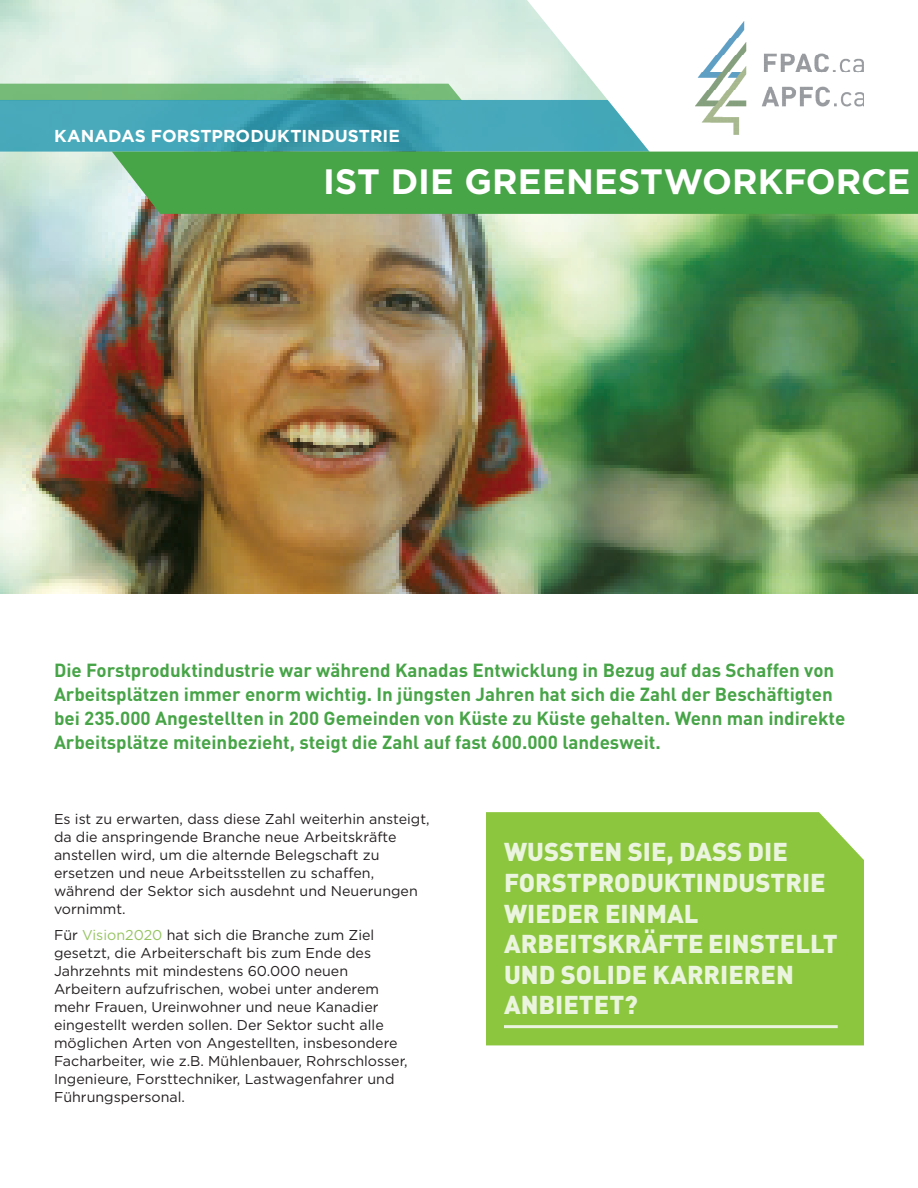
<style>
.page{position:relative;width:918px;height:1188px;background:#fff}
.page>*{position:absolute;margin:0;border:0;box-sizing:border-box;transform-origin:0 0}
.t1{font:700 35.25px "Gotham";color:#fff}
.t2{font:900 25.5px/30.6px "DIN Pro";color:#ebf4de}
.t3{font:700 18.75px/24px "DIN Pro";color:#47a447}
.t4{font:700 17.25px "Gotham";letter-spacing:.005em;color:#fff}
.t5{font:14.25px/18px "Gotham";color:#231f20}
.s1{color:#96c461}
</style>
<div class="page">
<img style="left:0;top:0;width:918px;height:594px">
<div style="left:486px;top:812px;width:378px;height:233px;background:#8bc63e"></div>
<hr style="left:504px;top:1025px;width:334px;height:3px;background:#ebf4de">
<svg style="left:0;top:84px;width:462px;height:16px;background:#6db371"></svg>
<svg style="left:0;top:100px;width:527px;height:52px;background:#40a1b3"></svg>
<svg style="left:527px;top:0;width:391px;height:152px"></svg>
<img style="left:695px;top:22px;width:169px;height:113px">
<div style="left:112px;top:152px;width:806px;height:62px;background:#47a447"></div>
<p class="t4" style="left:54px;top:126px;width:348px">KANADAS FORSTPRODUKTINDUSTRIE</p>
<h1 class="t1" style="left:323px;top:162px;width:589px">IST DIE GREENESTWORKFORCE</h1>
<p class="t3" style="left:54px;top:656px;width:793px">Die Forstproduktindustrie war während Kanadas Entwicklung in Bezug auf das Schaffen von Arbeitsplätzen immer enorm wichtig. In jüngsten Jahren hat sich die Zahl der Beschäftigten bei 235.000 Angestellten in 200 Gemeinden von Küste zu Küste gehalten. Wenn man indirekte Arbeitsplätze miteinbezieht, steigt die Zahl auf fast 600.000 landesweit.</p>
<p class="t5" style="left:54px;top:810px;width:377px">Es ist zu erwarten, dass diese Zahl weiterhin ansteigt, da die anspringende Branche neue Arbeitskräfte anstellen wird, um die alternde Belegschaft zu ersetzen und neue Arbeitsstellen zu schaffen, während der Sektor sich ausdehnt und Neuerungen vornimmt.</p>
<p class="t5" style="left:54px;top:926px;width:355px">Für <span class="s1">Vision2020</span> hat sich die Branche zum Ziel gesetzt, die Arbeiterschaft bis zum Ende des Jahrzehnts mit mindestens 60.000 neuen Arbeitern aufzufrischen, wobei unter anderem mehr Frauen, Ureinwohner und neue Kanadier eingestellt werden sollen. Der Sektor sucht alle möglichen Arten von Angestellten, insbesondere Facharbeiter, wie z.B. Mühlenbauer, Rohrschlosser, Ingenieure, Forsttechniker, Lastwagenfahrer und Führungspersonal.</p>
<h2 class="t2" style="left:504px;top:833px;width:335px">WUSSTEN SIE, DASS DIE<br>FORSTPRODUKTINDUSTRIE<br>WIEDER EINMAL<br>ARBEITSKRÄFTE EINSTELLT<br>UND SOLIDE KARRIEREN<br>ANBIETET?</h2>
</div>
